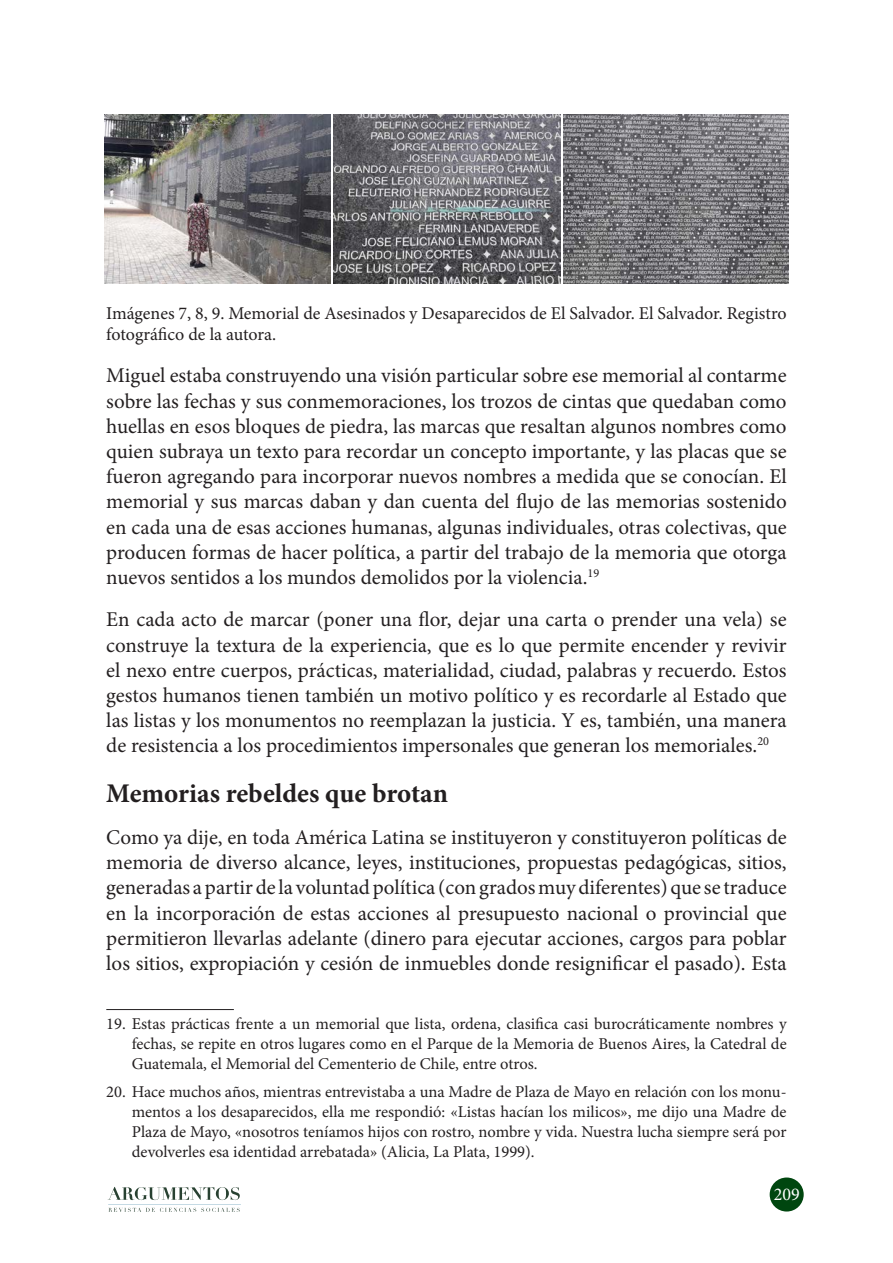
<style>
.page{position:relative;width:893px;height:1263px;background:#fff}
.page>*{position:absolute;margin:0;border:0;box-sizing:border-box;transform-origin:0 0}
.subtitulo_1{font:700 27px "Minion Pro";letter-spacing:-.005em;color:#231f20}
.texto_argumentos{font:21px/25.2px "Minion Pro";color:#231f20;text-align:justify}
.fuentes_base_cuadro{font:18px/21.6px "Minion Pro";color:#231f20}
.t1{font:18px "Minion Pro";color:#fff}
.nota_pie{font:16.5px/19.8px "Minion Pro";color:#231f20;text-align:justify}
</style>
<div class="page">
<div style="left:770px;top:1177px;width:34px;height:34px;background:#00460f;border-radius:50%"></div>
<svg style="left:108px;top:1187px;width:133px;height:25px"></svg>
<img style="left:105px;top:114px;width:225px;height:170px">
<img style="left:334px;top:114px;width:226px;height:170px">
<img style="left:563px;top:114px;width:225px;height:169px">
<hr style="left:106px;top:1009px;width:128px;height:1px;background:#231f20">
<p class="fuentes_base_cuadro" style="left:106px;top:302px;width:682px">Imágenes 7, 8, 9. Memorial de Asesinados y Desaparecidos de El Salvador. El Salvador. Registro fotográfico de la autora.</p>
<p class="texto_argumentos" style="left:106px;top:363px;width:682px">Miguel estaba construyendo una visión particular sobre ese memorial al contarme sobre las fechas y sus conmemoraciones, los trozos de cintas que quedaban como huellas en esos bloques de piedra, las marcas que resaltan algunos nombres como quien subraya un texto para recordar un concepto importante, y las placas que se fueron agregando para incorporar nuevos nombres a medida que se conocían. El memorial y sus marcas daban y dan cuenta del flujo de las memorias sostenido en cada una de esas acciones humanas, algunas individuales, otras colectivas, que producen formas de hacer política, a partir del trabajo de la memoria que otorga nuevos sentidos a los mundos demolidos por la violencia.<sup>19</sup></p>
<p class="texto_argumentos" style="left:106px;top:607px;width:682px">En cada acto de marcar (poner una flor, dejar una carta o prender una vela) se construye la textura de la experiencia, que es lo que permite encender y revivir el nexo entre cuerpos, prácticas, materialidad, ciudad, palabras y recuerdo. Estos gestos humanos tienen también un motivo político y es recordarle al Estado que las listas y los monumentos no reemplazan la justicia. Y es, también, una manera de resistencia a los procedimientos impersonales que generan los memoriales.<sup>20</sup></p>
<p class="subtitulo_1" style="left:106px;top:774px;width:343px">Memorias rebeldes que brotan</p>
<p class="texto_argumentos" style="left:106px;top:825px;width:682px">Como ya dije, en toda América Latina se instituyeron y constituyeron políticas de memoria de diverso alcance, leyes, instituciones, propuestas pedagógicas, sitios, generadas a partir de la voluntad política (con grados muy diferentes) que se traduce en la incorporación de estas acciones al presupuesto nacional o provincial que permitieron llevarlas adelante (dinero para ejecutar acciones, cargos para poblar los sitios, expropiación y cesión de inmuebles donde resignificar el pasado). Esta</p>
<p class="nota_pie" style="left:132px;top:1014px;width:656px;text-indent:-26px">19. Estas prácticas frente a un memorial que lista, ordena, clasifica casi burocráticamente nombres y fechas, se repite en otros lugares como en el Parque de la Memoria de Buenos Aires, la Catedral de Guatemala, el Memorial del Cementerio de Chile, entre otros.</p>
<p class="nota_pie" style="left:132px;top:1082px;width:656px;text-indent:-26px">20. Hace muchos años, mientras entrevistaba a una Madre de Plaza de Mayo en relación con los monu&shy;mentos a los desaparecidos, ella me respondió: «Listas hacían los milicos», me dijo una Madre de Plaza de Mayo, «nosotros teníamos hijos con rostro, nombre y vida. Nuestra lucha siempre será por devolverles esa identidad arrebatada» (Alicia, La Plata, 1999).</p>
<p class="t1" style="left:774px;top:1182px;width:27px">209</p>
</div>
